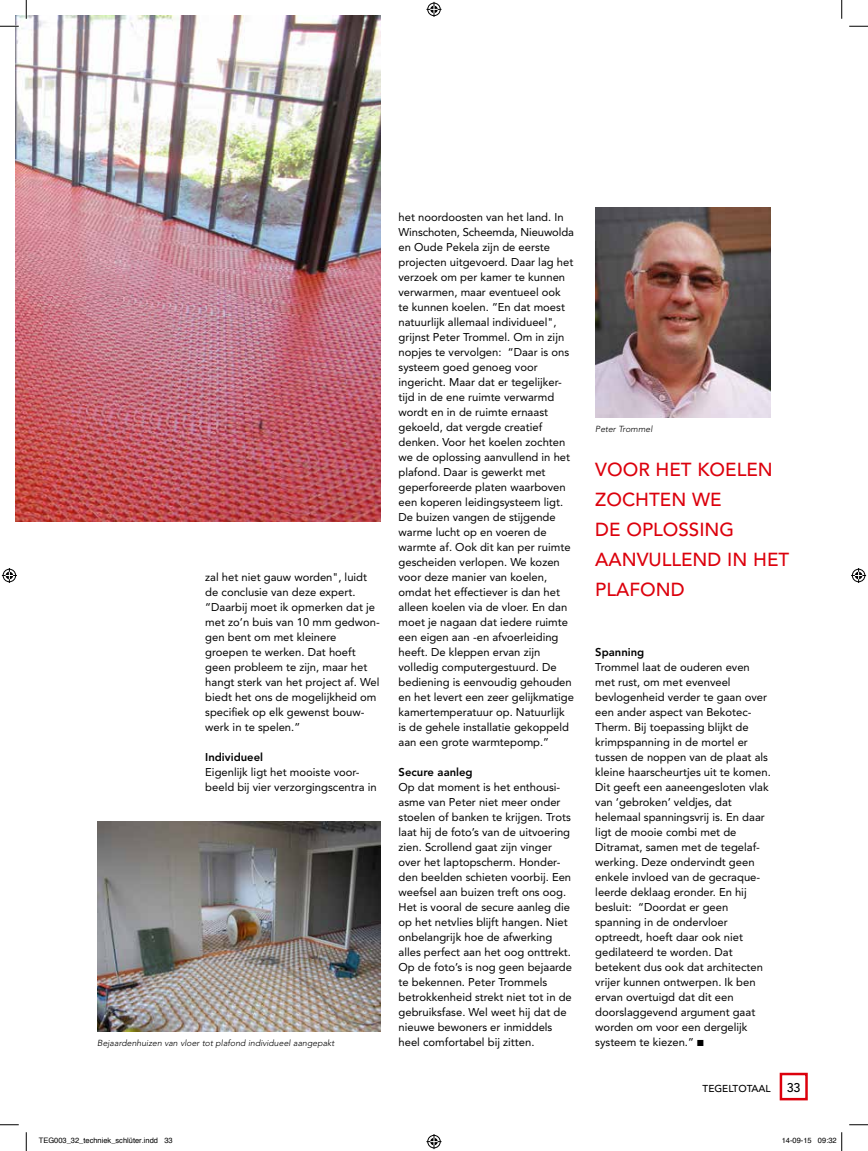
<style>
.page{position:relative;width:868px;height:1151px;background:#fff}
.page>*{position:absolute;margin:0;border:0;box-sizing:border-box;transform-origin:0 0}
.t1{font:500 18.75px/30px "Avenir LT Std";color:#dc000c}
.t2{font:500 12.5px "Avenir LT Std";color:#000}
.t3{font:11.25px/15px "Avenir LT Std";color:#000}
.t4{font:800 11.25px "Avenir LT Std";color:#000}
.t5{font:500 10px "Avenir LT Std";color:#000}
.t6{font:italic 300 8.75px "Avenir LT Std";color:#000}
.t7{font:7.5px "Helvetica";color:#000}
</style>
<div class="page">
<div style="left:779px;top:1073px;width:28px;height:27px;border:2px solid #dc000c"></div>
<img style="left:16px;top:16px;width:365px;height:505px">
<img style="left:595px;top:207px;width:175px;height:210px">
<img style="left:97px;top:821px;width:284px;height:210px">
<svg style="left:0;top:25px;width:19px;height:2px"></svg>
<svg style="left:849px;top:25px;width:18px;height:2px"></svg>
<svg style="left:0;top:1124px;width:19px;height:1px"></svg>
<svg style="left:849px;top:1124px;width:18px;height:1px"></svg>
<svg style="left:25px;top:0;width:2px;height:19px"></svg>
<svg style="left:25px;top:1132px;width:2px;height:19px"></svg>
<svg style="left:841px;top:0;width:1px;height:19px"></svg>
<svg style="left:426px;top:2px;width:15px;height:15px"></svg>
<svg style="left:426px;top:1134px;width:15px;height:15px"></svg>
<svg style="left:2px;top:568px;width:15px;height:15px"></svg>
<svg style="left:851px;top:568px;width:15px;height:15px"></svg>
<svg style="left:841px;top:1132px;width:1px;height:19px"></svg>
<p class="t3" style="left:205px;top:570px;width:176px">zal het niet gauw worden", luidt de conclusie van deze expert. “Daarbij moet ik opmerken dat je met zo’n buis van 10 mm gedwon&shy;gen bent om met kleinere groepen te werken. Dat hoeft geen probleem te zijn, maar het hangt sterk van het project af. Wel biedt het ons de mogelijkheid om specifiek op elk gewenst bouw&shy;werk in te spelen.”</p>
<p class="t4" style="left:205px;top:751px;width:59px">Individueel</p>
<p class="t3" style="left:205px;top:765px;width:173px">Eigenlijk ligt het mooiste voor&shy;beeld bij vier verzorgingscentra in</p>
<p class="t6" style="left:97px;top:1038px;width:239px">Bejaardenhuizen van vloer tot plafond individueel aangepakt</p>
<p class="t3" style="left:398px;top:210px;width:177px">het noordoosten van het land. In<br>Winschoten, Scheemda, Nieuwolda en Oude Pekela zijn de eerste projecten uitgevoerd. Daar lag het verzoek om per kamer te kunnen verwarmen, maar eventueel ook<br>te kunnen koelen. ”En dat moest natuurlijk allemaal individueel", grijnst Peter Trommel. Om in zijn nopjes te vervolgen: “Daar is ons systeem goed genoeg voor ingericht. Maar dat er tegelijker&shy;tijd in de ene ruimte verwarmd wordt en in de ruimte ernaast gekoeld, dat vergde creatief denken. Voor het koelen zochten we de oplossing aanvullend in het plafond. Daar is gewerkt met geperforeerde platen waarboven een koperen leidingsysteem ligt.<br>De buizen vangen de stijgende warme lucht op en voeren de warmte af. Ook dit kan per ruimte gescheiden verlopen. We kozen voor deze manier van koelen, omdat het effectiever is dan het alleen koelen via de vloer. En dan moet je nagaan dat iedere ruimte een eigen aan -en afvoerleiding heeft. De kleppen ervan zijn volledig computergestuurd. De bediening is eenvoudig gehouden en het levert een zeer gelijkmatige kamertemperatuur op. Natuurlijk is de gehele installatie gekoppeld aan een grote warmtepomp.”</p>
<p class="t4" style="left:398px;top:766px;width:76px">Secure aanleg</p>
<p class="t3" style="left:398px;top:780px;width:175px">Op dat moment is het enthousi&shy;asme van Peter niet meer onder stoelen of banken te krijgen. Trots laat hij de foto’s van de uitvoering zien. Scrollend gaat zijn vinger over het laptopscherm. Honder&shy;den beelden schieten voorbij. Een weefsel aan buizen treft ons oog.<br>Het is vooral de secure aanleg die op het netvlies blijft hangen. Niet onbelangrijk hoe de afwerking alles perfect aan het oog onttrekt.<br>Op de foto’s is nog geen bejaarde te bekennen. Peter Trommels betrokkenheid strekt niet tot in de gebruiksfase. Wel weet hij dat de nieuwe bewoners er inmiddels heel comfortabel bij zitten.</p>
<p class="t6" style="left:595px;top:424px;width:59px">Peter Trommel</p>
<h1 class="t1" style="left:595px;top:455px;width:16px">VOO</h1>
<h1 class="t1" style="left:595px;top:455px;width:179px;text-indent:43px">R HET KOELEN<br>ZOCHTEN WE<br>DE OPLOSS</h1>
<h1 class="t1" style="left:595px;top:515px;width:195px;text-indent:104px">ING<br>AANVULLEND IN HET<br>PLAFOND</h1>
<p class="t4" style="left:595px;top:645px;width:50px">Spanning</p>
<p class="t3" style="left:595px;top:660px;width:177px">Trommel laat de ouderen even met rust, om met evenveel bevlogenheid verder te gaan over een ander aspect van Bekotec-<br>Therm. Bij toepassing blijkt de krimpspanning in de mortel er tussen de noppen van de plaat als kleine haarscheurtjes uit te komen.<br>Dit geeft een aaneengesloten vlak van ‘gebroken’ veldjes, dat helemaal spanningsvrij is. En daar ligt de mooie combi met de<br>Ditramat, samen met de tegelaf&shy;werking. Deze ondervindt geen enkele invloed van de gecraque&shy;leerde deklaag eronder. En hij besluit: “Doordat er geen spanning in de ondervloer optreedt, hoeft daar ook niet gedilateerd te worden. Dat betekent dus ook dat architecten vrijer kunnen ontwerpen. Ik ben ervan overtuigd dat dit een doorslaggevend argument gaat worden om voor een dergelijk systeem te kiezen.” ■</p>
<p class="t5" style="left:702px;top:1083px;width:70px">TEGELTOTAAL</p>
<p class="t2" style="left:786px;top:1081px;width:15px">33</p>
<p class="t7" style="left:39px;top:1135px;width:135px">TEG003_32_techniek_schlüter.indd 33</p>
<p class="t7" style="left:781px;top:1135px;width:57px">14-09-15 09:32</p>
</div>
